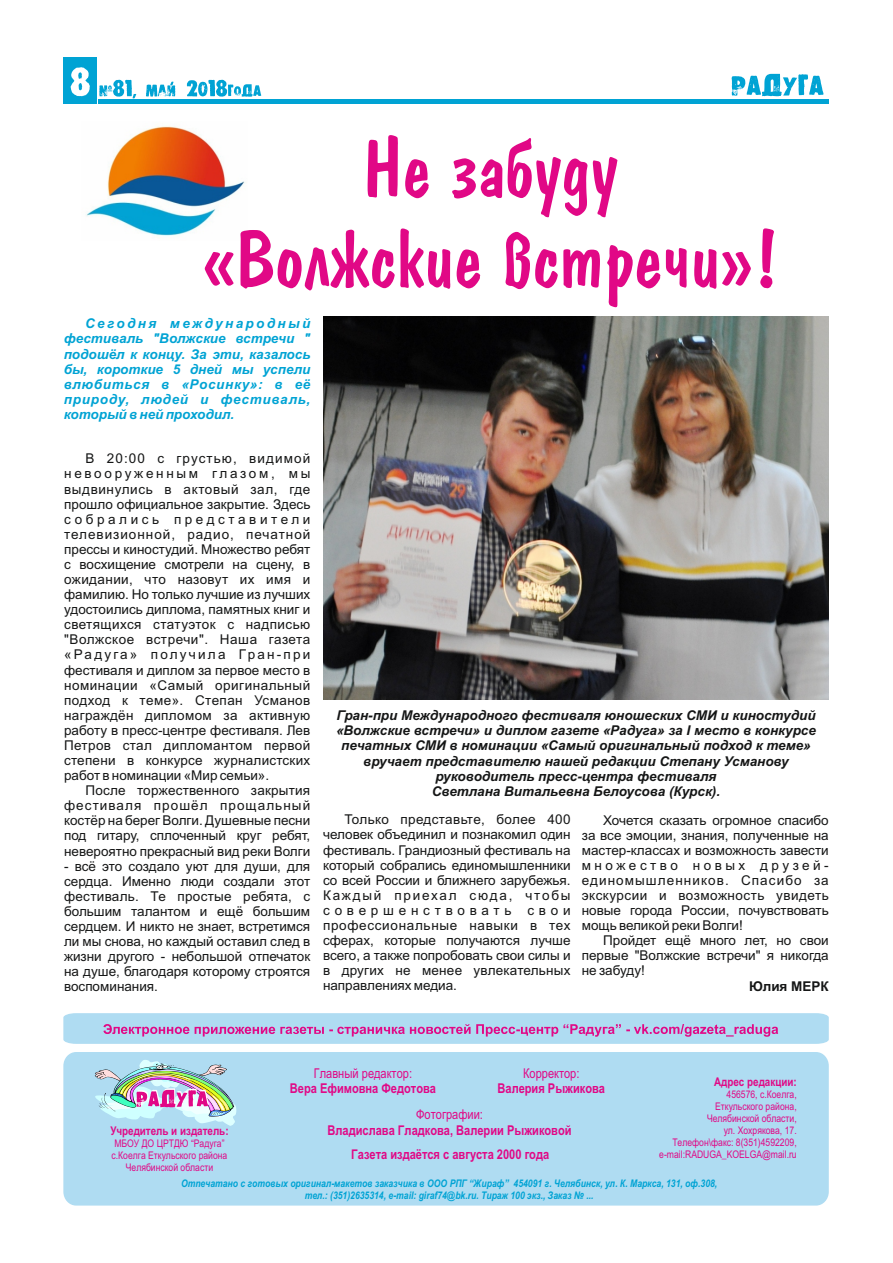
<style>
.page{position:relative;width:893px;height:1263px;background:#fff}
.page>*{position:absolute;margin:0;border:0;box-sizing:border-box;transform-origin:0 0}
.t1{font:13.5px/15.1px "Arial";color:#151616;text-align:justify}
.t2{font:italic 700 13.5px/15.1px "Arial";color:#151616;text-align:center}
.t3{font:italic 700 13.5px/15.1px "Arial";letter-spacing:.05em;color:#00a3d4;text-align:justify}
.t4{font:700 13.5px "Arial Narrow";color:#e10886}
.t5{font:13.5px "Arial Narrow";color:#e10886}
.t6{font:700 13.5px "Arial";color:#151616}
.t7{font:700 12px "Arial Narrow";color:#e10886}
.t8{font:10.5px/11.9px "Arial Narrow";color:#e10886;text-align:right}
.t9{font:italic 700 10.5px/12px "Arial Narrow";color:#00a3d4;text-align:center}
</style>
<div class="page">
<svg style="left:63px;top:1013px;width:766px;height:31px;background:#b4c6e7"></svg>
<div style="left:63px;top:1052px;width:766px;height:153px;background:#afdcf2;border-radius:13px"></div>
<img style="left:95px;top:1060px;width:141px;height:66px">
<hr style="left:99px;top:99px;width:730px;height:4px;background:#00a3d4">
<div style="left:64px;top:57px;width:33px;height:46px;background:#00a3d4"></div>
<svg style="left:71px;top:67px;width:19px;height:29px"></svg>
<svg style="left:731px;top:74px;width:92px;height:22px"></svg>
<svg style="left:99px;top:80px;width:37px;height:18px"></svg>
<svg style="left:146px;top:82px;width:29px;height:15px"></svg>
<svg style="left:187px;top:80px;width:74px;height:17px"></svg>
<img style="left:86px;top:126px;width:119px;height:112px">
<svg style="left:205px;top:135px;width:412px;height:155px"></svg>
<svg style="left:372px;top:228px;width:402px;height:79px"></svg>
<img style="left:323px;top:316px;width:506px;height:383px">
<p class="t3" style="left:64px;top:317px;width:248px;text-indent:21px">Сегодня международный фестиваль "Волжские встречи " подошёл к концу. За эти, казалось бы, короткие 5 дней мы успели влюбиться в «Росинку»: в её природу, людей и фестиваль, который в ней проходил.</p>
<p class="t1" style="left:64px;top:452px;width:248px;text-indent:21px">В 20:00 с грустью, видимой невооруженным глазом, мы выдвинулись в актовый зал, где прошло официальное закрытие. Здесь собрались представители телевизионной, радио, печатной прессы и киностудий. Множество ребят с восхищение смотрели на сцену, в ожидании, что назовут их имя и фамилию. Но только лучшие из лучших удостоились диплома, памятных книг и светящихся статуэток с надписью "Волжское встречи". Наша газета «Радуга» получила Гран-при фестиваля и диплом за первое место в номинации «Самый оригинальный подход к теме». Степан Усманов награждён дипломом за активную работу в пресс-центре фестиваля. Лев Петров стал дипломантом первой степени в конкурсе журналистских работ в номинации «Мир семьи».</p>
<p class="t1" style="left:64px;top:784px;width:248px;text-indent:21px">После торжественного закрытия фестиваля прошёл прощальный костёр на берег Волги. Душевные песни под гитару, сплоченный круг ребят, невероятно прекрасный вид реки Волги</p>
<p class="t1" style="left:64px;top:859px;width:248px">- всё это создало уют для души, для сердца. Именно люди создали этот фестиваль. Те простые ребята, с большим талантом и ещё большим сердцем. И никто не знает, встретимся ли мы снова, но каждый оставил след в жизни другого - небольшой отпечаток на душе, благодаря которому строятся воспоминания.</p>
<p class="t2" style="left:336px;top:709px;width:481px">Гран-при Международного фестиваля юношеских СМИ и киностудий «Волжские встречи» и диплом газете «Радуга» за I место в конкурсе печатных СМИ в номинации «Самый оригинальный подход к теме» вручает представителю нашей редакции Степану Усманову руководитель пресс-центра фестиваля<br>Светлана Витальевна Белоусова (Курск).</p>
<p class="t1" style="left:582px;top:813px;width:248px;text-indent:21px">Хочется сказать огромное спасибо за все эмоции, знания, полученные на мастер-классах и возможность завести множество новых друзей&shy;единомышленников. Спасибо за экскурсии и возможность увидеть новые города России, почувствовать мощь великой реки Волги!</p>
<p class="t1" style="left:582px;top:934px;width:248px;text-indent:21px">Пройдет ещё много лет, но свои первые "Волжские встречи" я никогда не забуду!</p>
<p class="t6" style="left:749px;top:981px;width:81px">Юлия МЕРК</p>
<p class="t1" style="left:323px;top:813px;width:249px;text-indent:21px">Только представьте, более 400 человек объединил и познакомил один фестиваль. Грандиозный фестиваль на который собрались единомышленники со всей России и ближнего зарубежья.<br>Каждый приехал сюда, чтобы совершенствовать свои профессиональные навыки в тех сферах, которые получаются лучше всего, а также попробовать свои силы и в других не менее увлекательных направлениях медиа.</p>
<p class="t5" style="left:523px;top:1068px;width:58px">Корректор:</p>
<p class="t4" style="left:497px;top:1083px;width:109px">Валерия Рыжикова</p>
<p class="t5" style="left:314px;top:1068px;width:100px">Главный редактор:</p>
<p class="t4" style="left:290px;top:1083px;width:148px">Вера Ефимовна Федотова</p>
<p class="t7" style="left:714px;top:1077px;width:84px">Адрес редакции:</p>
<p class="t8" style="left:672px;top:1089px;width:126px">456576, с.Коелга,<br>Еткульского района,<br>Челябинской области,<br>ул. Хохрякова, 17.<br>Телефон\факс: 8(351)4592209,</p>
<p class="t5" style="left:416px;top:1109px;width:68px">Фотографии:</p>
<p class="t4" style="left:328px;top:1125px;width:246px">Владислава Гладкова, Валерии Рыжиковой</p>
<p class="t7" style="left:110px;top:1126px;width:120px">Учредитель и издатель:</p>
<p class="t8" style="left:112px;top:1138px;width:117px;text-align:center">МБОУ ДО ЦРТДЮ “Радуга” с.Коелга Еткульского района<br>Челябинской области</p>
<p class="t9" style="left:181px;top:1178px;width:538px">Отпечатано с готовых оригинал-макетов заказчика в ООО РПГ “Жираф” 454091 г. Челябинск, ул. К. Маркса, 131, оф.308, тел.: (351)2635314, e-mail: giraf74@bk.ru. Тираж 100 экз., Заказ № ...</p>
<p class="t4" style="left:351px;top:1149px;width:199px">Газета издаётся с августа 2000 года</p>
<p class="t8" style="left:659px;top:1149px;width:139px">e-mail:RADUGA_KOELGA@mail.ru</p>
</div>
